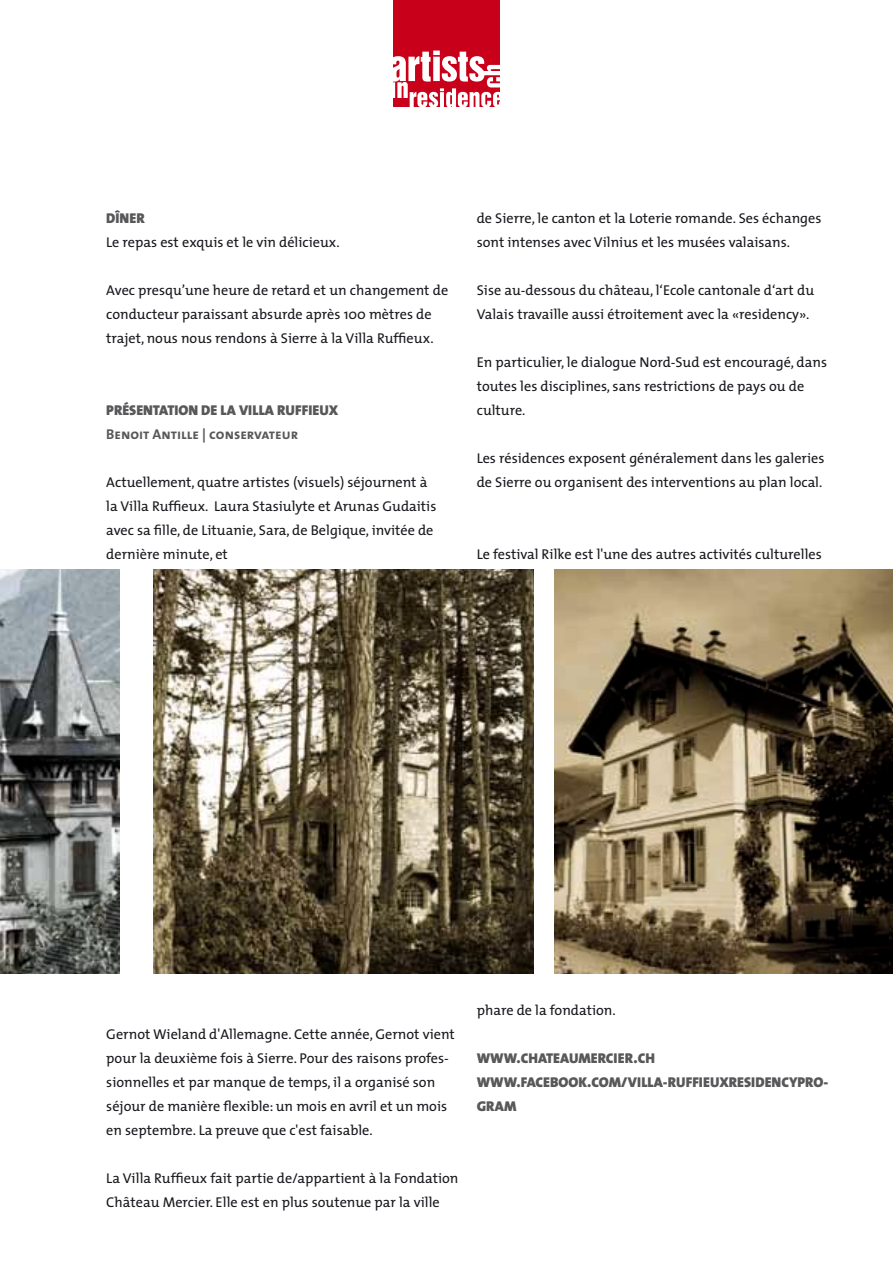
<style>
.page{position:relative;width:893px;height:1263px;background:#fff}
.page>*{position:absolute;margin:0;border:0;box-sizing:border-box;transform-origin:0 0}
.t1{font:14.25px/24px "The Mix";color:#1a171c}
.t2{font:14.25px/24px "The Mix Black Caps";color:#58585a}
.t3{font:14.25px "The Mix Bold Caps";color:#58585a}
</style>
<div class="page">
<div style="left:393px;top:0;width:107px;height:106px;background:#c90019"></div>
<svg style="left:393px;top:51px;width:107px;height:55px"></svg>
<img style="left:0;top:570px;width:119px;height:404px">
<img style="left:153px;top:570px;width:381px;height:404px">
<img style="left:555px;top:570px;width:338px;height:404px">
<p class="t2" style="left:106px;top:206px;width:40px">DÎNER</p>
<p class="t1" style="left:106px;top:230px;width:235px">Le repas est exquis et le vin délicieux.</p>
<p class="t1" style="left:106px;top:278px;width:343px">Avec presqu’une heure de retard et un changement de conducteur paraissant absurde après 100 mètres de trajet, nous nous rendons à Sierre à la Villa Ruffieux.</p>
<p class="t2" style="left:106px;top:398px;width:234px">PRÉSENTATION DE LA VILLA RUFFIEUX</p>
<p class="t3" style="left:106px;top:422px;width:193px">Benoit Antille | conservateur</p>
<p class="t1" style="left:106px;top:470px;width:332px">Actuellement, quatre artistes (visuels) séjournent à la Villa Ruffieux. Laura Stasiulyte et Arunas Gudaitis avec sa fille, de Lituanie, Sara, de Belgique, invitée de dernière minute, et</p>
<p class="t1" style="left:477px;top:206px;width:346px">de Sierre, le canton et la Loterie romande. Ses échanges sont intenses avec Vilnius et les musées valaisans.</p>
<p class="t1" style="left:477px;top:278px;width:339px">Sise au-dessous du château, l‘Ecole cantonale d‘art du<br>Valais travaille aussi étroitement avec la «residency».</p>
<p class="t1" style="left:477px;top:350px;width:352px">En particulier, le dialogue Nord-Sud est encouragé, dans toutes les disciplines, sans restrictions de pays ou de culture.</p>
<p class="t1" style="left:477px;top:446px;width:349px">Les résidences exposent généralement dans les galeries de Sierre ou organisent des interventions au plan local.</p>
<p class="t1" style="left:477px;top:542px;width:346px">Le festival Rilke est l'une des autres activités culturelles</p>
<p class="t1" style="left:106px;top:1022px;width:350px">Gernot Wieland d'Allemagne. Cette année, Gernot vient pour la deuxième fois à Sierre. Pour des raisons profes&shy;sionnelles et par manque de temps, il a organisé son séjour de manière flexible: un mois en avril et un mois en septembre. La preuve que c'est faisable.</p>
<p class="t1" style="left:106px;top:1166px;width:354px">La Villa Ruffieux fait partie de/appartient à la Fondation<br>Château Mercier. Elle est en plus soutenue par la ville</p>
<p class="t1" style="left:477px;top:998px;width:140px">phare de la fondation.</p>
<p class="t2" style="left:477px;top:1046px;width:353px">WWW.CHATEAUMERCIER.CH<br>WWW.FACEBOOK.COM/VILLA-RUFFIEUXRESIDENCYPRO-<br>GRAM</p>
</div>
